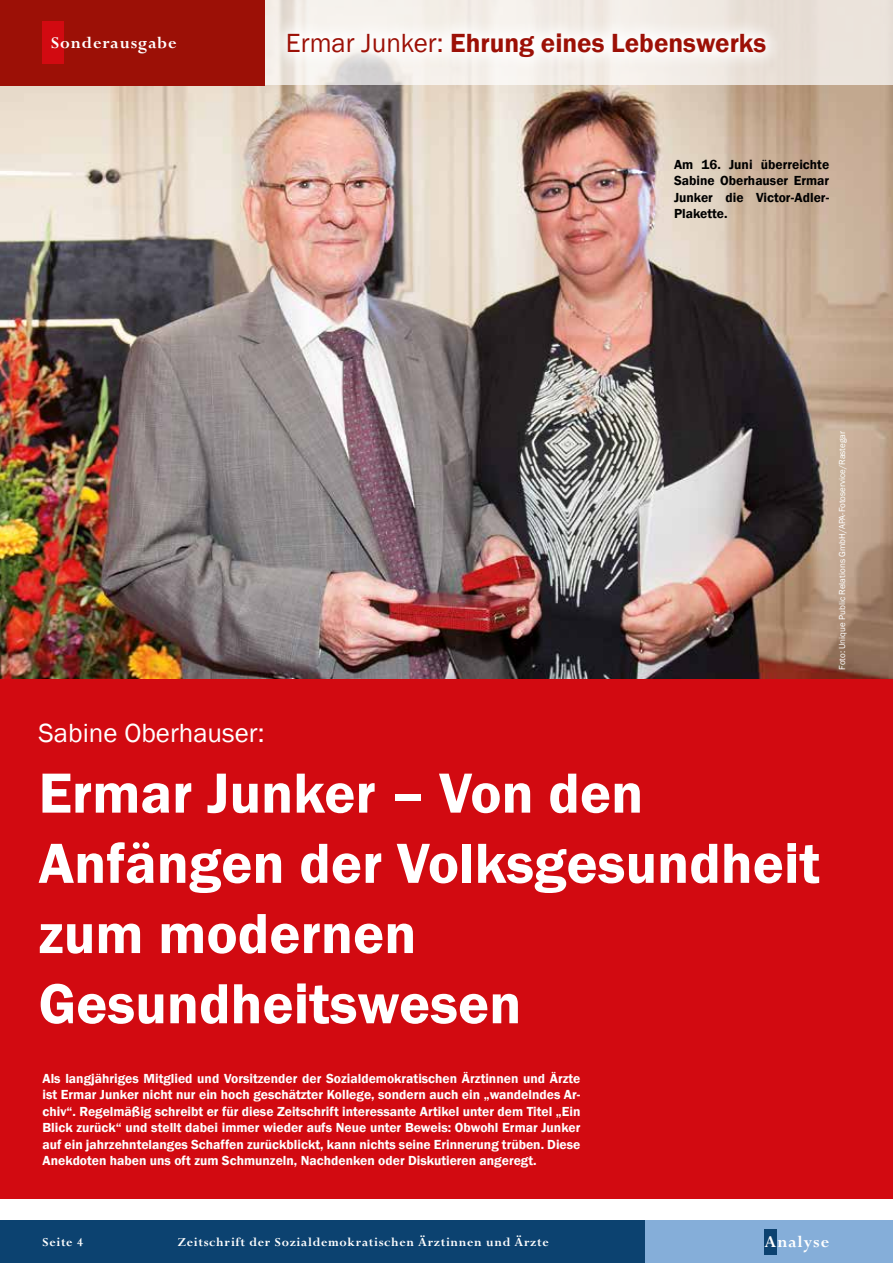
<style>
.page{position:relative;width:893px;height:1263px;background:#fff}
.page>*{position:absolute;margin:0;border:0;box-sizing:border-box;transform-origin:0 0}
.t1{font:600 58.5px/70.2px "Franklin Gothic";color:#fff}
.t2{font:600 27px "Franklin Gothic";color:#9c1006}
.t3{font:27px "Franklin Gothic";color:#fff}
.t4{font:700 18px "Perpetua Std";letter-spacing:.05em;color:#fff}
.t5{font:600 13.5px/16.5px "Franklin Gothic";color:#fff;text-align:justify}
.t6{font:600 13.5px/16.5px "Franklin Gothic";color:#000;text-align:justify}
.t7{font:700 13.5px "Perpetua Std";letter-spacing:.05em;color:#fff}
.t8{font:9px "Franklin Gothic";color:#fff}
.s1{font-weight:400}
</style>
<div class="page">
<div style="left:0;top:1220px;width:893px;height:43px;background:#0c4270"></div>
<div style="left:645px;top:1220px;width:248px;height:43px;background:#85aed9"></div>
<div style="left:764px;top:1229px;width:12px;height:25px;background:#0c4270"></div>
<div style="left:0;top:545px;width:893px;height:654px;background:#d20a11"></div>
<img style="left:0;top:85px;width:893px;height:593px">
<svg style="left:265px;top:0;width:628px;height:85px;background:#ede7e0"></svg>
<svg style="left:270px;top:16px;width:514px;height:59px;fill:#f7f3ef"></svg>
<div style="left:0;top:0;width:265px;height:85px;background:#9c1006"></div>
<div style="left:43px;top:21px;width:21px;height:43px;background:#d20a11"></div>
<h3 class="t4" style="left:51px;top:33px;width:127px">Sonderausgabe</h3>
<h2 class="t2" style="left:286px;top:26px;width:482px"><span class="s1">Ermar Junker:</span> Ehrung eines Lebenswerks</h2>
<p class="t6" style="left:674px;top:156px;width:157px">Am 16. Juni überreichte Sabine Oberhauser Ermar Junker die Victor-Adler-Plakette.</p>
<p class="t8" style="left:837px;top:670px;width:240px;rotate:-90deg">Foto: Unique Public Relations GmbH/APA-Fotoservice/Rastegar</p>
<h2 class="t3" style="left:39px;top:717px;width:227px">Sabine Oberhauser:</h2>
<h1 class="t1" style="left:39px;top:759px;width:783px">Ermar Junker – Von den<br>Anfängen der Volksgesundheit zum modernen<br>Gesundheitswesen</h1>
<p class="t5" style="left:43px;top:1070px;width:539px">Als langjähriges Mitglied und Vorsitzender der Sozialdemokratischen Ärztinnen und Ärzte ist Ermar Junker nicht nur ein hoch geschätzter Kollege, sondern auch ein „wandelndes Ar&shy;chiv“. Regelmäßig schreibt er für diese Zeitschrift interessante Artikel unter dem Titel „Ein Blick zurück“ und stellt dabei immer wieder aufs Neue unter Beweis: Obwohl Ermar Junker auf ein jahrzehntelanges Schaffen zurückblickt, kann nichts seine Erinnerung trüben. Diese Anekdoten haben uns oft zum Schmunzeln, Nachdenken oder Diskutieren angeregt.</p>
<p class="t7" style="left:43px;top:1235px;width:42px">Seite 4</p>
<p class="t7" style="left:178px;top:1235px;width:372px">Zeitschrift der Sozialdemokratischen Ärztinnen und Ärzte</p>
<h3 class="t4" style="left:764px;top:1232px;width:66px">Analyse</h3>
</div>
